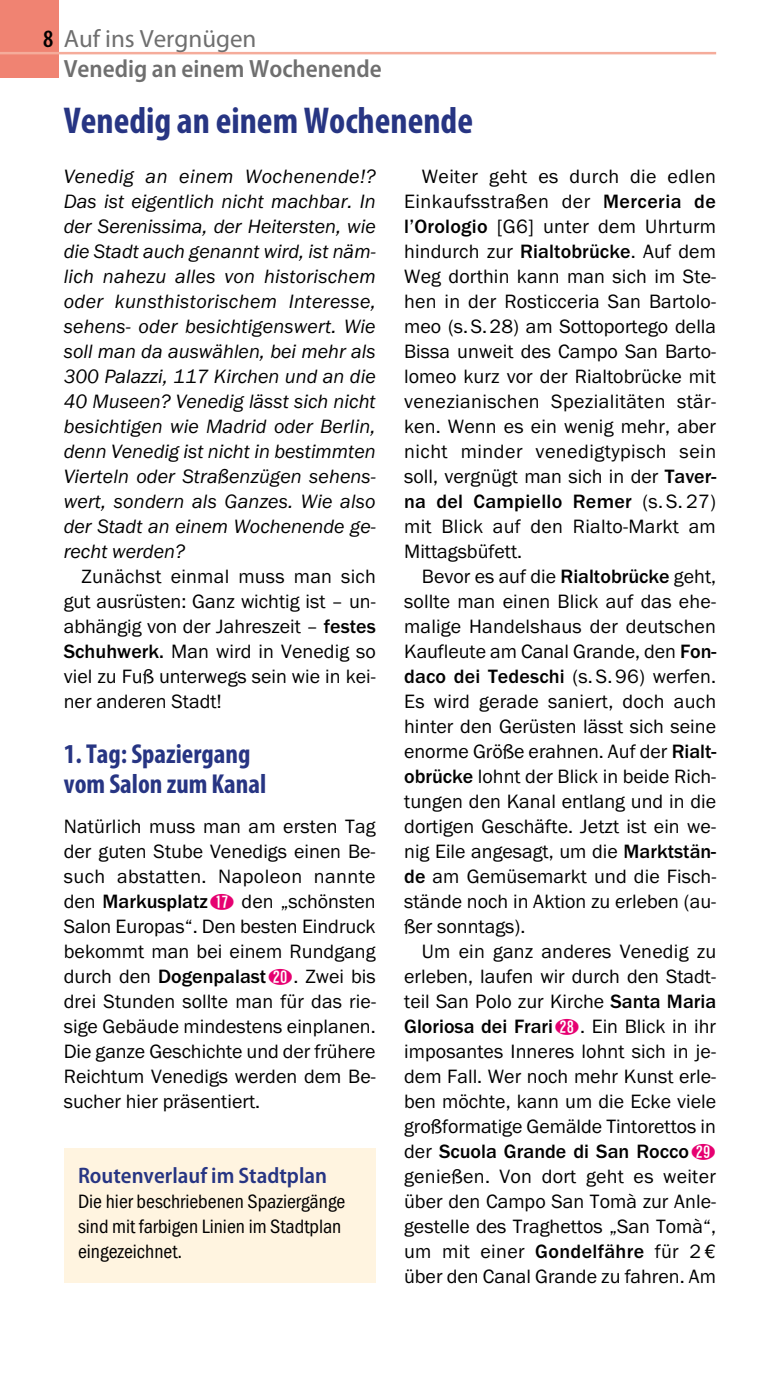
<style>
.page{position:relative;width:780px;height:1382px;background:#fff}
.page>*{position:absolute;margin:0;border:0;box-sizing:border-box;transform-origin:0 0}
.t1{font:700 condensed 37.5px "Myriad Pro";color:#273583}
.t2{font:700 condensed 27.5px/30px "Myriad Pro";color:#273583}
.t3{font:600 semi-condensed 25px/30px "Myriad Pro";color:#6f6f6f}
.t4{font:600 semi-condensed 22.5px "Myriad Pro";color:#273583}
.t5{font:20px/25px "Franklin Gothic URW Boo";color:#000;text-align:justify}
.t6{font:20px/25px "Franklin Gothic URW Boo Ita";color:#000;text-align:justify}
.t7{font:500 20px "Franklin Gothic URW";color:#000}
.t8{font:20px/25px "Franklin Gothic URW Con Boo";color:#000}
.s1{font-stretch:condensed;color:#000}
.s2{font-weight:400;font-stretch:normal}
.s3{font-family:"Franklin Gothic URW";font-weight:500}
.s4{font-family:"Franklin Gothic URW Boo";font-weight:400}
.s5{font-family:"Nummern";font-weight:400;color:#e60071}
.s6{font-family:"Nummern";color:#e60071}
</style>
<div class="page">
<div style="left:0;top:0;width:59px;height:78px;background:#f08372"></div>
<hr style="left:0;top:52px;width:716px;height:2px;background:#f5ac9b">
<div style="left:64px;top:1148px;width:312px;height:135px;background:#fff4e0"></div>
<p class="t3" style="left:64px;top:24px;width:319px;text-indent:-21px"><span class="s1">8</span> <span class="s2">Auf ins Vergnügen<br></span>Venedig an einem Wochenende</p>
<h1 class="t1" style="left:64px;top:97px;width:411px">Venedig an einem Wochenende</h1>
<p class="t5" style="left:404px;top:164px;width:313px;text-indent:18px">Weiter geht es durch die edlen Einkaufsstraßen der <span class="s3">Merceria de l’Orologio</span> [G6] unter dem Uhrturm hindurch zur <span class="s3">Rialtobrücke</span>. Auf dem Weg dorthin kann man sich im Ste&shy;hen in der Rosticceria San Bartolo&shy;meo (s.S.28) am Sottoportego della Bissa unweit des Campo San Barto&shy;lomeo kurz vor der Rialtobrücke mit venezianischen Spezialitäten stär&shy;ken. Wenn es ein wenig mehr, aber nicht minder venedigtypisch sein soll, vergnügt man sich in der <span class="s3">Taver-</span></p>
<p class="t7" style="left:404px;top:489px;width:313px">na del Campiello Remer <span class="s4">(s. S. 27)</span></p>
<p class="t5" style="left:404px;top:514px;width:313px">mit Blick auf den Rialto-Markt am<br>Mittagsbüfett.</p>
<p class="t5" style="left:404px;top:564px;width:314px;text-indent:18px">Bevor es auf die <span class="s3">Rialtobrücke</span> geht, sollte man einen Blick auf das ehe&shy;malige Handelshaus der deutschen Kaufleute am Canal Grande, den <span class="s3">Fon-</span></p>
<p class="t7" style="left:404px;top:664px;width:313px">daco dei Tedeschi <span class="s4">(s. S.96) werfen.</span></p>
<p class="t5" style="left:404px;top:689px;width:314px">Es wird gerade saniert, doch auch hinter den Gerüsten lässt sich seine enorme Größe erahnen. Auf der <span class="s3">Rialt&shy;obrücke</span> lohnt der Blick in beide Rich&shy;tungen den Kanal entlang und in die dortigen Geschäfte. Jetzt ist ein we&shy;nig Eile angesagt, um die <span class="s3">Marktstän&shy;de</span> am Gemüsemarkt und die Fisch&shy;stände noch in Aktion zu erleben (au&shy;ßer sonntags).</p>
<p class="t5" style="left:404px;top:939px;width:313px;text-indent:18px">Um ein ganz anderes Venedig zu erleben, laufen wir durch den Stadt&shy;teil San Polo zur Kirche <span class="s3">Santa Maria</span></p>
<p class="t7" style="left:404px;top:1014px;width:313px">Gloriosa dei Frari<span class="s5">ä</span><span class="s4">. Ein Blick in ihr</span></p>
<p class="t5" style="left:404px;top:1039px;width:313px">imposantes Inneres lohnt sich in je&shy;dem Fall. Wer noch mehr Kunst erle&shy;ben möchte, kann um die Ecke viele großformatige Gemälde Tintorettos in</p>
<p class="t7" style="left:404px;top:1139px;width:313px"><span class="s4">der</span> Scuola Grande di San Rocco<span class="s5">å</span></p>
<p class="t5" style="left:404px;top:1164px;width:313px">genießen. Von dort geht es weiter über den Campo San Tomà zur Anle&shy;gestelle des Traghettos „San Tomà“, um mit einer <span class="s3">Gondelfähre</span> für 2 € über den Canal Grande zu fahren. Am</p>
<p class="t6" style="left:64px;top:164px;width:314px">Venedig an einem Wochenende!?<br>Das ist eigentlich nicht machbar. In der Serenissima, der Heitersten, wie die Stadt auch genannt wird, ist näm&shy;lich nahezu alles von historischem oder kunsthistorischem Interesse, sehens- oder besichtigenswert. Wie soll man da auswählen, bei mehr als 300 Palazzi, 117 Kirchen und an die 40 Museen? Venedig lässt sich nicht besichtigen wie Madrid oder Berlin, denn Venedig ist nicht in bestimmten Vierteln oder Straßenzügen sehens&shy;wert, sondern als Ganzes. Wie also der Stadt an einem Wochenende ge&shy;recht werden?</p>
<p class="t5" style="left:64px;top:564px;width:314px;text-indent:18px">Zunächst einmal muss man sich gut ausrüsten: Ganz wichtig ist – un&shy;abhängig von der Jahreszeit – <span class="s3">festes Schuhwerk.</span> Man wird in Venedig so viel zu Fuß unterwegs sein wie in kei&shy;ner anderen Stadt!</p>
<h2 class="t2" style="left:64px;top:738px;width:204px">1. Tag: Spaziergang vom Salon zum Kanal</h2>
<p class="t5" style="left:64px;top:814px;width:314px">Natürlich muss man am ersten Tag der guten Stube Venedigs einen Be&shy;such abstatten. Napoleon nannte den <span class="s3">Markusplatz</span><span class="s6">Ù</span> den „schönsten Salon Europas“. Den besten Eindruck bekommt man bei einem Rundgang durch den <span class="s3">Dogenpalast</span><span class="s6">Ü</span>. Zwei bis drei Stunden sollte man für das rie&shy;sige Gebäude mindestens einplanen.<br>Die ganze Geschichte und der frühere Reichtum Venedigs werden dem Be&shy;sucher hier präsentiert.</p>
<p class="t4" style="left:78px;top:1163px;width:250px">Routenverlauf im Stadtplan</p>
<p class="t8" style="left:78px;top:1189px;width:269px">Die hier beschriebenen Spaziergänge sind mit farbigen Linien im Stadtplan eingezeichnet.</p>
</div>
